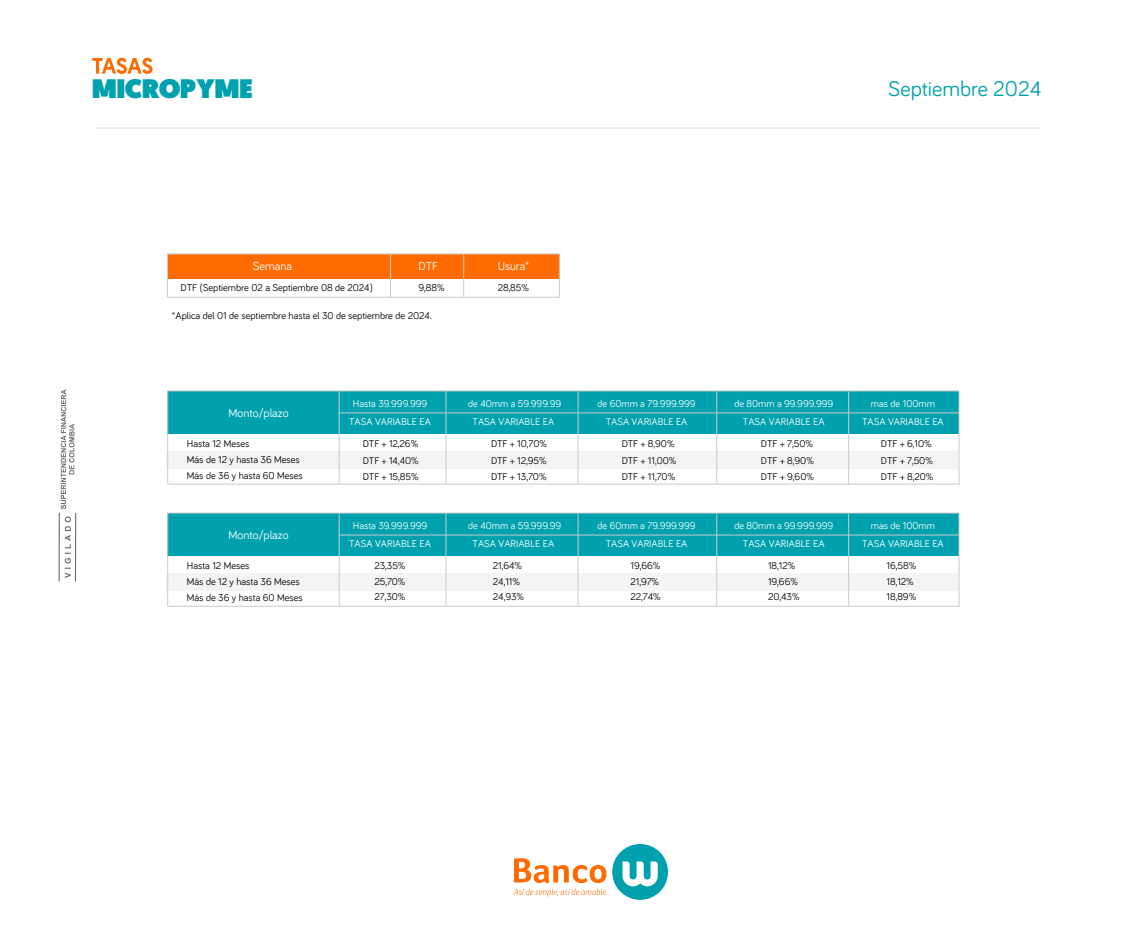
<style>
.page{position:relative;width:1126px;height:944px;background:#fff}
.page>*{position:absolute;margin:0;border:0;box-sizing:border-box;transform-origin:0 0}
.t1{font:900 26.69px "Geomanist";color:#00a1af}
.t2{font:21.88px "Bariol";color:#00a1af}
.t3{font:11.99px "Bariol";color:#fff}
.t4{font:10.15px/15.8px "Bariol";color:#000}
.t5{font:10.15px/17.7px "Bariol";color:#fff;text-align:center}
</style>
<div class="page">
<hr style="left:95px;top:128px;width:946px;height:1px;background:#ddd">
<svg style="left:92px;top:58px;width:60px;height:16px"></svg>
<div style="left:612px;top:844px;width:56px;height:56px;background:#00a1af;border-radius:50%"></div>
<svg style="left:622px;top:861px;width:35px;height:25px"></svg>
<svg style="left:513px;top:858px;width:94px;height:38px"></svg>
<svg style="left:61px;top:389px;width:13px;height:120px"></svg>
<svg style="left:65px;top:516px;width:6px;height:62px"></svg>
<hr style="left:59px;top:513px;width:1px;height:68px;background:#6c6d71">
<hr style="left:75px;top:513px;width:1px;height:68px;background:#6c6d71">
<div style="left:167px;top:451px;width:790px;height:17px;background:#f3f4f5"></div>
<div style="left:167px;top:391px;width:791px;height:43px;background:#00a1af"></div>
<hr style="left:167px;top:391px;width:1px;height:93px;background:#cacbcc">
<hr style="left:339px;top:391px;width:1px;height:93px;background:#cacbcc">
<hr style="left:445px;top:391px;width:1px;height:92px;background:#cacbcc">
<hr style="left:577px;top:392px;width:1px;height:92px;background:#cacbcc">
<hr style="left:716px;top:391px;width:1px;height:92px;background:#cacbcc">
<hr style="left:848px;top:391px;width:1px;height:93px;background:#cacbcc">
<hr style="left:958px;top:391px;width:1px;height:93px;background:#cacbcc">
<hr style="left:168px;top:484px;width:791px;height:1px;background:#cacbcc">
<hr style="left:167px;top:390px;width:792px;height:1px;background:#cacbcc">
<hr style="left:338px;top:412px;width:621px;height:1px;background:#cacbcc">
<div style="left:167px;top:573px;width:790px;height:17px;background:#f3f4f5"></div>
<div style="left:167px;top:513px;width:791px;height:43px;background:#00a1af"></div>
<hr style="left:167px;top:513px;width:1px;height:93px;background:#cacbcc">
<hr style="left:339px;top:513px;width:1px;height:93px;background:#cacbcc">
<hr style="left:445px;top:513px;width:1px;height:92px;background:#cacbcc">
<hr style="left:577px;top:514px;width:1px;height:92px;background:#cacbcc">
<hr style="left:716px;top:514px;width:1px;height:91px;background:#cacbcc">
<hr style="left:848px;top:514px;width:1px;height:92px;background:#cacbcc">
<hr style="left:958px;top:514px;width:1px;height:92px;background:#cacbcc">
<hr style="left:168px;top:606px;width:791px;height:1px;background:#cacbcc">
<hr style="left:167px;top:512px;width:792px;height:1px;background:#cacbcc">
<hr style="left:338px;top:534px;width:621px;height:1px;background:#cacbcc">
<div style="left:167px;top:254px;width:392px;height:24px;background:#ff6b00"></div>
<hr style="left:167px;top:254px;width:1px;height:43px;background:#cacbcc">
<hr style="left:390px;top:254px;width:1px;height:43px;background:#cacbcc">
<hr style="left:463px;top:254px;width:1px;height:43px;background:#cacbcc">
<hr style="left:559px;top:254px;width:1px;height:43px;background:#cacbcc">
<hr style="left:167px;top:297px;width:392px;height:1px;background:#cacbcc">
<hr style="left:167px;top:253px;width:392px;height:1px;background:#cacbcc">
<h1 class="t1" style="left:92px;top:71px;width:162px">MICROPYME</h1>
<p class="t3" style="left:253px;top:258px;width:41px">Semana</p>
<p class="t3" style="left:418px;top:258px;width:21px">DTF</p>
<p class="t3" style="left:497px;top:258px;width:33px">Usura*</p>
<p class="t4" style="left:497px;top:279px;width:33px">28,85%</p>
<p class="t4" style="left:172px;top:307px;width:261px">*Aplica del 01 de septiembre hasta el 30 de septiembre de 2024.</p>
<p class="t4" style="left:180px;top:279px;width:193px">DTF (Septiembre 02 a Septiembre 08 de 2024)</p>
<p class="t4" style="left:418px;top:279px;width:28px">9,88%</p>
<h2 class="t2" style="left:888px;top:74px;width:155px">Septiembre 2024</h2>
<p class="t3" style="left:228px;top:404px;width:62px">Monto/plazo</p>
<p class="t5" style="left:349px;top:394px;width:83px">Hasta 39.999.999<br>TASA VARIABLE EA</p>
<p class="t5" style="left:468px;top:394px;width:94px">de 40mm a 59.999.99<br>TASA VARIABLE EA</p>
<p class="t5" style="left:597px;top:394px;width:100px">de 60mm a 79.999.999<br>TASA VARIABLE EA</p>
<p class="t5" style="left:734px;top:394px;width:100px">de 80mm a 99.999.999<br>TASA VARIABLE EA</p>
<p class="t5" style="left:861px;top:394px;width:83px">mas de 100mm<br>TASA VARIABLE EA</p>
<p class="t4" style="left:187px;top:435px;width:117px">Hasta 12 Meses<br>Más de 12 y hasta 36 Meses<br>Más de 36 y hasta 60 Meses</p>
<p class="t4" style="left:880px;top:435px;width:54px;line-height:16.6px">DTF + 6,10%<br>DTF + 7,50%<br>DTF + 8,20%</p>
<p class="t4" style="left:760px;top:435px;width:55px;line-height:16.6px;text-align:justify">DTF + 7,50% DTF + 8,90% DTF + 9,60%</p>
<p class="t4" style="left:621px;top:435px;width:56px;line-height:16.6px">DTF + 8,90%<br>DTF + 11,00%<br>DTF + 11,70%</p>
<p class="t4" style="left:491px;top:435px;width:58px;line-height:16.6px;text-align:justify">DTF + 10,70% DTF + 12,95% DTF + 13,70%</p>
<p class="t4" style="left:362px;top:435px;width:58px;line-height:16.6px;text-align:justify">DTF + 12,26% DTF + 14,40% DTF + 15,85%</p>
<p class="t3" style="left:228px;top:526px;width:62px">Monto/plazo</p>
<p class="t5" style="left:349px;top:516px;width:83px">Hasta 39.999.999<br>TASA VARIABLE EA</p>
<p class="t5" style="left:468px;top:516px;width:94px">de 40mm a 59.999.99<br>TASA VARIABLE EA</p>
<p class="t5" style="left:597px;top:516px;width:100px">de 60mm a 79.999.999<br>TASA VARIABLE EA</p>
<p class="t5" style="left:734px;top:516px;width:100px">de 80mm a 99.999.999<br>TASA VARIABLE EA</p>
<p class="t5" style="left:861px;top:516px;width:83px">mas de 100mm<br>TASA VARIABLE EA</p>
<p class="t4" style="left:187px;top:557px;width:117px">Hasta 12 Meses<br>Más de 12 y hasta 36 Meses<br>Más de 36 y hasta 60 Meses</p>
<p class="t4" style="left:374px;top:557px;width:33px;text-align:justify">23,35% 25,70% 27,30%</p>
<p class="t4" style="left:493px;top:557px;width:33px">21,64%<br>24,11%<br>24,93%</p>
<p class="t4" style="left:630px;top:557px;width:32px">19,66%<br>21,97%<br>22,74%</p>
<p class="t4" style="left:768px;top:557px;width:33px">18,12%<br>19,66%<br>20,43%</p>
<p class="t4" style="left:886px;top:557px;width:31px">16,58%<br>18,12%<br>18,89%</p>
</div>
